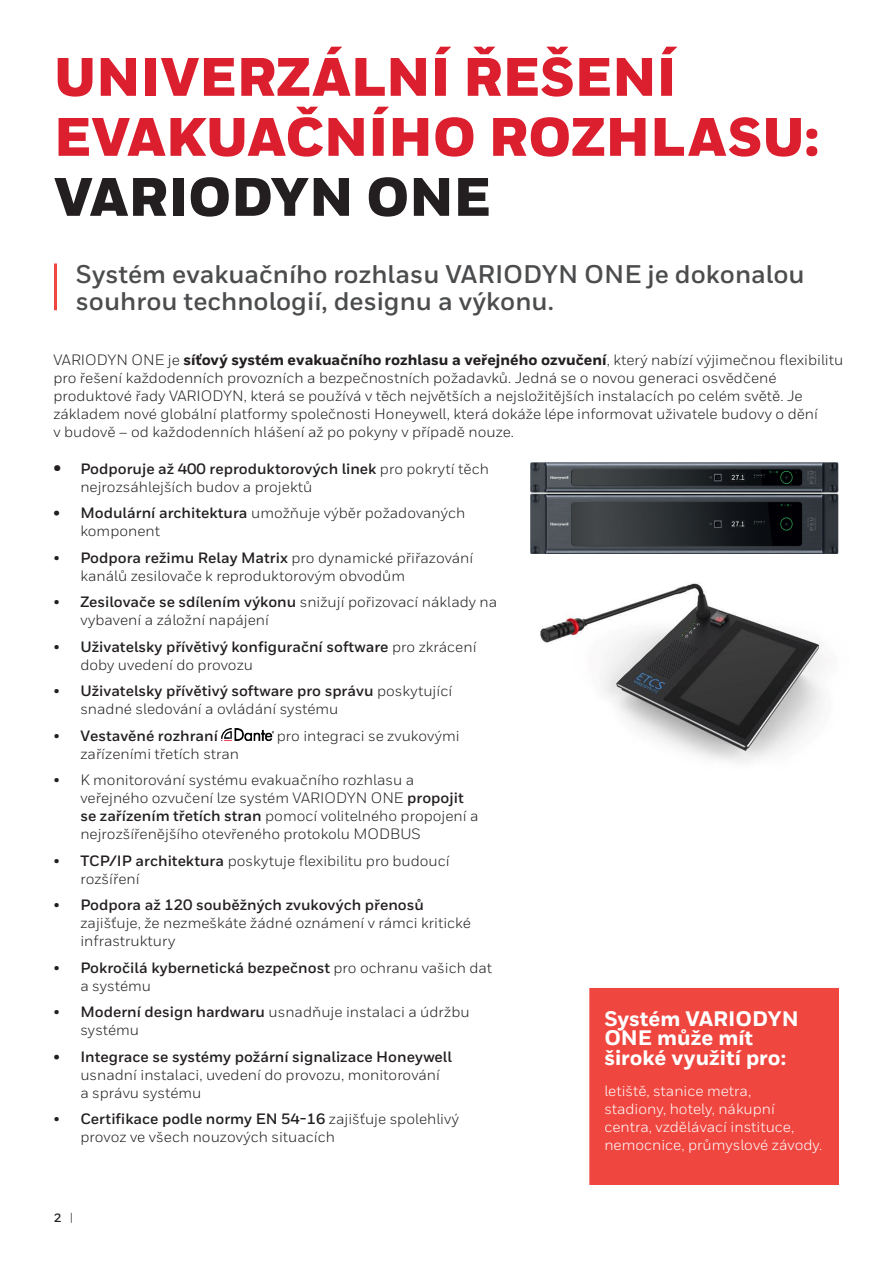
<style>
.page{position:relative;width:893px;height:1263px;background:#fff}
.page>*{position:absolute;margin:0;border:0;box-sizing:border-box;transform-origin:0 0}
._06_Inside__Heading{font:900 54px/60px "Honeywell Sans";color:#dc1f2e}
._08_Inside__Intro_Te{font:700 25.5px/27px "Honeywell Sans";color:#4b4c4d}
.t1{font:800 21px/19.5px "Honeywell Sans";color:#fff}
.Body_Copy_10_12{font:15px/18px "Honeywell Sans";color:#231f20}
.t2{font:700 15px/18px "Honeywell Sans";color:#231f20}
.Body_Copy_10_12-2{font:15px/18px "Honeywell Sans";color:#fff}
.t3{font:700 12px "Honeywell Sans";color:#231f20}
.s1{color:#231f20}
.s2{font-weight:800}
.s3{font-weight:800;font-size:18px}
.s4{font-weight:700}
.s5{font-weight:400}
</style>
<div class="page">
<hr style="left:54px;top:263px;width:3px;height:47px;background:#ef463f">
<img style="left:222px;top:729px;width:51px;height:12px">
<img style="left:530px;top:462px;width:309px;height:92px">
<img style="left:540px;top:583px;width:284px;height:180px">
<div style="left:590px;top:989px;width:248px;height:195px;background:#ef463f"></div>
<div style="left:589px;top:988px;width:250px;height:197px;border:2px solid #ef463f"></div>
<p class="_06_Inside__Heading" style="left:54px;top:49px;width:767px">UNIVERZÁLNÍ ŘEŠENÍ<br>EVAKUAČNÍHO ROZHLASU:<br><span class="s1">VARIODYN ONE</span></p>
<p class="_08_Inside__Intro_Te" style="left:76px;top:261px;width:730px">Systém evakuačního rozhlasu VARIODYN ONE je dokonalou souhrou technologií, designu a výkonu.</p>
<p class="Body_Copy_10_12" style="left:53px;top:350px;width:791px">VARIODYN ONE je <span class="s2">síťový systém evakuačního rozhlasu a veřejného ozvučení</span>, který nabízí výjimečnou flexibilitu pro řešení každodenních provozních a bezpečnostních požadavků. Jedná se o novou generaci osvědčené produktové řady VARIODYN, která se používá v těch největších a nejsložitějších instalacích po celém světě. Je základem nové globální platformy společnosti Honeywell, která dokáže lépe informovat uživatele budovy o dění<br>v budově – od každodenních hlášení až po pokyny v případě nouze.</p>
<p class="Body_Copy_10_12" style="left:80px;top:460px;width:410px;text-indent:-27px"><span class="s3">•</span> <span class="s4">Podporuje až 400 reproduktorových linek</span> pro pokrytí těch nejrozsáhlejších budov a projektů</p>
<p class="Body_Copy_10_12" style="left:80px;top:504px;width:386px;text-indent:-27px"><span class="s2">•</span> <span class="s4">Modulární architektura</span> umožňuje výběr požadovaných komponent</p>
<p class="Body_Copy_10_12" style="left:80px;top:549px;width:394px;text-indent:-27px">• <span class="s4">Podpora režimu Relay Matrix</span> pro dynamické přiřazování kanálů zesilovače k reproduktorovým obvodům</p>
<p class="Body_Copy_10_12" style="left:80px;top:593px;width:418px;text-indent:-27px">• <span class="s4">Zesilovače se sdílením výkonu</span> snižují pořizovací náklady na vybavení a záložní napájení</p>
<p class="t2" style="left:80px;top:638px;width:398px;text-indent:-27px"><span class="s5">•</span> Uživatelsky přívětivý konfigurační software <span class="s5">pro zkrácení doby uvedení do provozu</span></p>
<p class="Body_Copy_10_12" style="left:80px;top:682px;width:373px;text-indent:-27px">• <span class="s4">Uživatelsky přívětivý software pro správu</span> poskytující snadné sledování a ovládání systému</p>
<p class="t2" style="left:53px;top:727px;width:166px"><span class="s5">•</span> Vestavěné rozhraní</p>
<p class="Body_Copy_10_12" style="left:277px;top:727px;width:184px">pro integraci se zvukovými</p>
<p class="Body_Copy_10_12" style="left:80px;top:745px;width:160px">zařízeními třetích stran</p>
<p class="Body_Copy_10_12" style="left:80px;top:771px;width:400px;text-indent:-27px">• K monitorování systému evakuačního rozhlasu a veřejného ozvučení lze systém VARIODYN ONE <span class="s4">propojit se zařízením třetích stran</span> pomocí volitelného propojení a nejrozšířenějšího otevřeného protokolu MODBUS</p>
<p class="Body_Copy_10_12" style="left:80px;top:852px;width:371px;text-indent:-27px">• <span class="s4">TCP/IP architektura</span> poskytuje flexibilitu pro budoucí rozšíření</p>
<p class="Body_Copy_10_12" style="left:80px;top:896px;width:392px;text-indent:-27px">• <span class="s4">Podpora až 120 souběžných zvukových přenosů </span>zajišťuje, že nezmeškáte žádné oznámení v rámci kritické infrastruktury</p>
<p class="t2" style="left:80px;top:959px;width:413px;text-indent:-27px"><span class="s5">•</span> Pokročilá kybernetická bezpečnost <span class="s5">pro ochranu vašich dat a systému</span></p>
<p class="Body_Copy_10_12" style="left:80px;top:1003px;width:391px;text-indent:-27px">• <span class="s4">Moderní design hardwaru</span> usnadňuje instalaci a údržbu systému</p>
<p class="Body_Copy_10_12" style="left:80px;top:1048px;width:373px;text-indent:-27px"><span class="s4">• Integrace se systémy požární signalizace Honeywell </span>usnadní instalaci, uvedení do provozu, monitorování a správu systému</p>
<p class="Body_Copy_10_12" style="left:80px;top:1110px;width:380px;text-indent:-27px">• <span class="s4">Certifikace podle normy EN 54-16</span> zajišťuje spolehlivý provoz ve všech nouzových situacích</p>
<p class="t3" style="left:54px;top:1211px;width:21px">2 <span class="s5">|</span></p>
<p class="t1" style="left:604px;top:1010px;width:196px">Systém VARIODYN<br>ONE může mít široké využití pro:</p>
<p class="Body_Copy_10_12-2" style="left:604px;top:1082px;width:219px">letiště, stanice metra,<br>stadiony, hotely, nákupní centra, vzdělávací instituce, nemocnice, průmyslové závody.</p>
</div>
